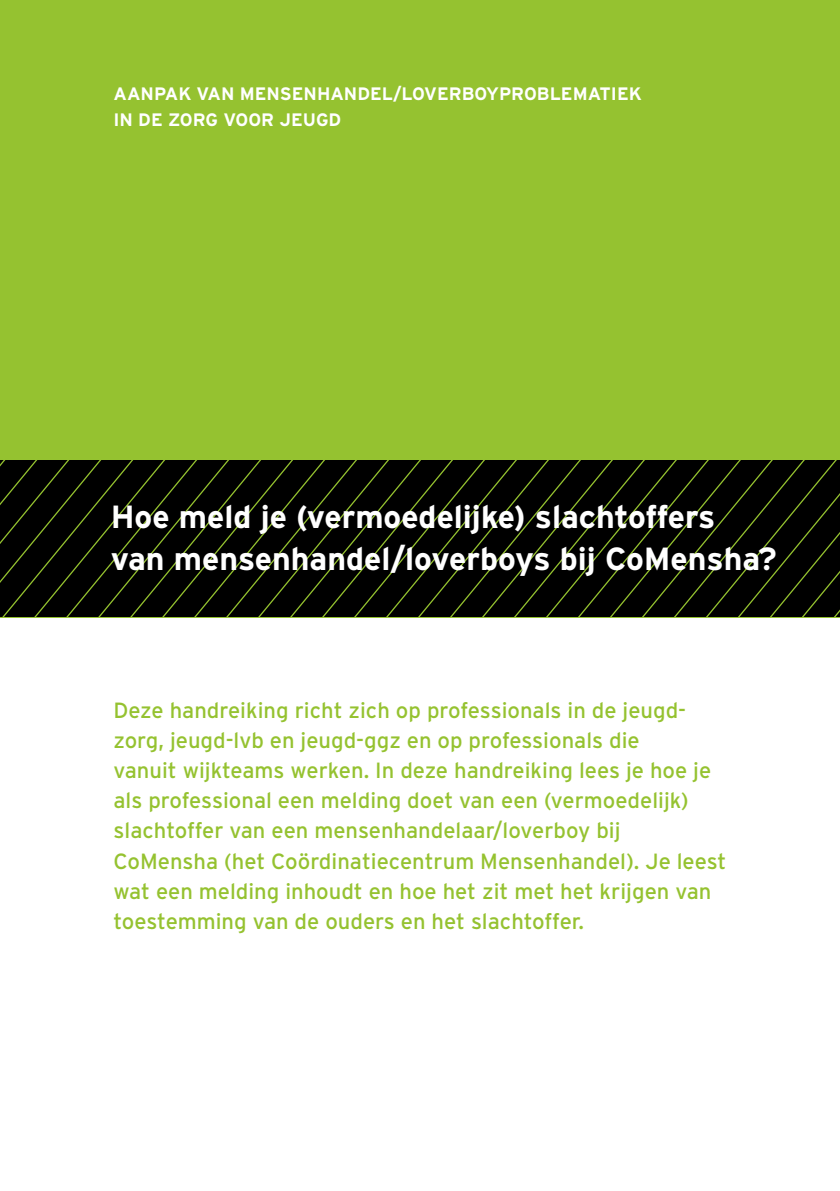
<style>
.page{position:relative;width:840px;height:1191px;background:#fff}
.page>*{position:absolute;margin:0;border:0;box-sizing:border-box;transform-origin:0 0}
.t1{font:700 32px/42px "Interstate";color:#fff}
.t2{font:22px/30px "Interstate";color:#95c230}
.t3{font:700 18px/26px "Interstate";color:#fff}
</style>
<div class="page">
<div style="left:0;top:0;width:839px;height:617px;background:#95c230"></div>
<svg style="left:796px;top:461px;width:32px;height:156px;background:#070a02"></svg>
<svg style="left:764px;top:461px;width:32px;height:156px;background:#070a02"></svg>
<svg style="left:732px;top:461px;width:32px;height:156px;background:#070a02"></svg>
<svg style="left:700px;top:461px;width:32px;height:156px;background:#070a02"></svg>
<svg style="left:668px;top:461px;width:32px;height:156px;background:#070a02"></svg>
<svg style="left:636px;top:461px;width:32px;height:156px;background:#070a02"></svg>
<svg style="left:604px;top:461px;width:32px;height:156px;background:#070a02"></svg>
<svg style="left:573px;top:461px;width:31px;height:156px;background:#070a02"></svg>
<svg style="left:541px;top:461px;width:32px;height:156px;background:#070a02"></svg>
<svg style="left:509px;top:461px;width:32px;height:156px;background:#070a02"></svg>
<svg style="left:477px;top:461px;width:32px;height:156px;background:#070a02"></svg>
<svg style="left:445px;top:461px;width:32px;height:156px;background:#070a02"></svg>
<svg style="left:413px;top:461px;width:32px;height:156px;background:#070a02"></svg>
<svg style="left:381px;top:461px;width:32px;height:156px;background:#070a02"></svg>
<svg style="left:349px;top:461px;width:32px;height:156px;background:#070a02"></svg>
<svg style="left:317px;top:461px;width:32px;height:156px;background:#070a02"></svg>
<svg style="left:285px;top:461px;width:32px;height:156px;background:#070a02"></svg>
<svg style="left:253px;top:461px;width:32px;height:156px;background:#070a02"></svg>
<svg style="left:0;top:461px;width:253px;height:156px;background:#070a02"></svg>
<p class="t3" style="left:113px;top:80px;width:529px">AANPAK VAN MENSENHANDEL/LOVERBOYPROBLEMATIEK<br>IN DE ZORG VOOR JEUGD</p>
<h1 class="t1" style="left:111px;top:495px;width:667px">Hoe meld je (vermoedelijke) slachtoffers van mensenhandel/loverboys bij CoMensha?</h1>
<p class="t2" style="left:113px;top:695px;width:614px">Deze handreiking richt zich op professionals in de jeugd&shy;zorg, jeugd-lvb en jeugd-ggz en op professionals die<br>vanuit wijkteams werken. In deze handreiking lees je hoe je als professional een melding doet van een (vermoedelijk) slachtoffer van een mensenhandelaar/loverboy bij CoMensha (het Coördinatiecentrum Mensenhandel). Je leest wat een melding inhoudt en hoe het zit met het krijgen van toestemming van de ouders en het slachtoffer.</p>
</div>
